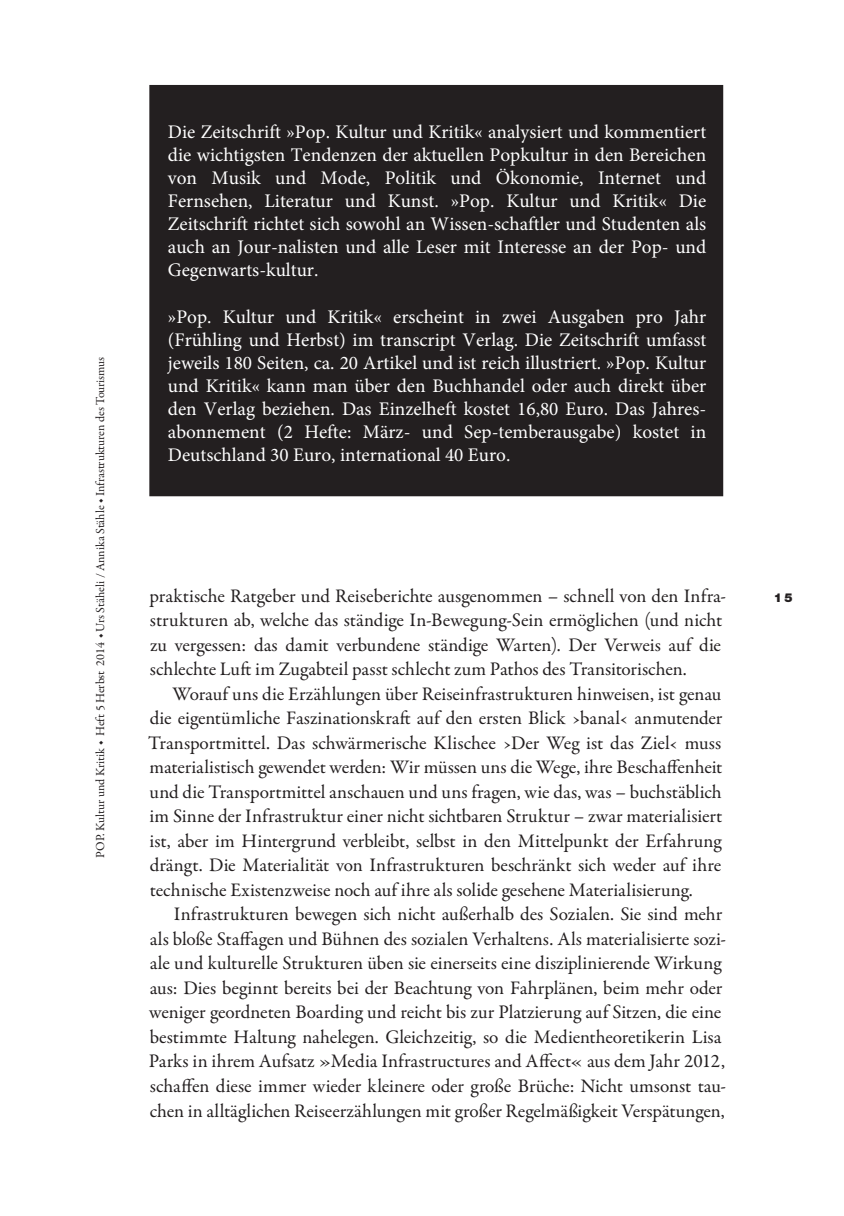
<style>
.page{position:relative;width:844px;height:1216px;background:#fff}
.page>*{position:absolute;margin:0;border:0;box-sizing:border-box;transform-origin:0 0}
.t1{font:19.25px/24.5px "Garamond Premr Pro";letter-spacing:-.005em;color:#231f20;text-align:justify}
.t2{font:19.25px/23.1px "Minion Pro";color:#fff;text-align:justify}
.t3{font:12.25px "Garamond Premr Pro";letter-spacing:-.005em;color:#231f20}
.t4{font:900 12.25px "Helvetica Neue LT Std";color:#231f20}
</style>
<div class="page">
<div style="left:149px;top:85px;width:574px;height:411px;background:#231f20"></div>
<p class="t3" style="left:93px;top:858px;width:503px;rotate:-90deg">POP. Kultur und Kritik ◆ Heft 5 Herbst 2014 ◆ Urs Stäheli / Annika Stähle ◆ Infrastrukturen des Tourismus</p>
<p class="t2" style="left:168px;top:120px;width:540px">Die Zeitschrift »Pop. Kultur und Kritik« analysiert und kommentiert die wichtigsten Tendenzen der aktuellen Popkultur in den Bereichen von Musik und Mode, Politik und Ökonomie, Internet und Fernsehen, Literatur und Kunst. »Pop. Kultur und Kritik« Die Zeitschrift richtet sich sowohl an Wissen-schaftler und Studenten als auch an Jour-nalisten und alle Leser mit Interesse an der Pop- und Gegenwarts-kultur.</p>
<p class="t2" style="left:168px;top:305px;width:540px">»Pop. Kultur und Kritik« erscheint in zwei Ausgaben pro Jahr (Frühling und Herbst) im transcript Verlag. Die Zeitschrift umfasst jeweils 180 Seiten, ca. 20 Artikel und ist reich illustriert. »Pop. Kultur und Kritik« kann man über den Buchhandel oder auch direkt über den Verlag beziehen. Das Einzelheft kostet 16,80 Euro. Das Jahres&shy;abonnement (2 Hefte: März- und Sep-temberausgabe) kostet in Deutschland 30 Euro, international 40 Euro.</p>
<p class="t1" style="left:150px;top:583px;width:578px">praktische Ratgeber und Reiseberichte ausgenommen – schnell von den Infra-</p>
<p class="t4" style="left:773px;top:590px;width:20px">15</p>
<p class="t1" style="left:150px;top:608px;width:573px">strukturen ab, welche das ständige In-Bewegung-Sein ermöglichen (und nicht zu vergessen: das damit verbundene ständige Warten). Der Verweis auf die schlechte Luft im Zugabteil passt schlecht zum Pathos des Transitorischen.</p>
<p class="t1" style="left:148px;top:681px;width:575px;text-indent:24px">Worauf uns die Erzählungen über Reiseinfrastrukturen hinweisen, ist genau die eigentümliche Faszinationskraft auf den ersten Blick ›banal‹ anmutender Transportmittel. Das schwärmerische Klischee ›Der Weg ist das Ziel‹ muss materialistisch gewendet werden: Wir müssen uns die Wege, ihre Beschaffenheit und die Transportmittel anschauen und uns fragen, wie das, was – buchstäblich im Sinne der Infrastruktur einer nicht sichtbaren Struktur – zwar materialisiert ist, aber im Hintergrund verbleibt, selbst in den Mittelpunkt der Erfahrung drängt. Die Materialität von Infrastrukturen beschränkt sich weder auf ihre technische Existenzweise noch auf ihre als solide gesehene Materialisierung.</p>
<p class="t1" style="left:149px;top:902px;width:578px;text-align:left;text-indent:25px">Infrastrukturen bewegen sich nicht außerhalb des Sozialen. Sie sind mehr als bloße Staffagen und Bühnen des sozialen Verhaltens. Als materialisierte sozi&shy;ale und kulturelle Strukturen üben sie einerseits eine disziplinierende Wirkung aus: Dies beginnt bereits bei der Beachtung von Fahrplänen, beim mehr oder weniger geordneten Boarding und reicht bis zur Platzierung auf Sitzen, die eine bestimmte Haltung nahelegen. Gleichzeitig, so die Medientheoretikerin Lisa Parks in ihrem Aufsatz »Media Infrastructures and Affect« aus dem Jahr 2012, schaffen diese immer wieder kleinere oder große Brüche: Nicht umsonst tau&shy;chen in alltäglichen Reiseerzählungen mit großer Regelmäßigkeit Verspätungen,</p>
</div>
